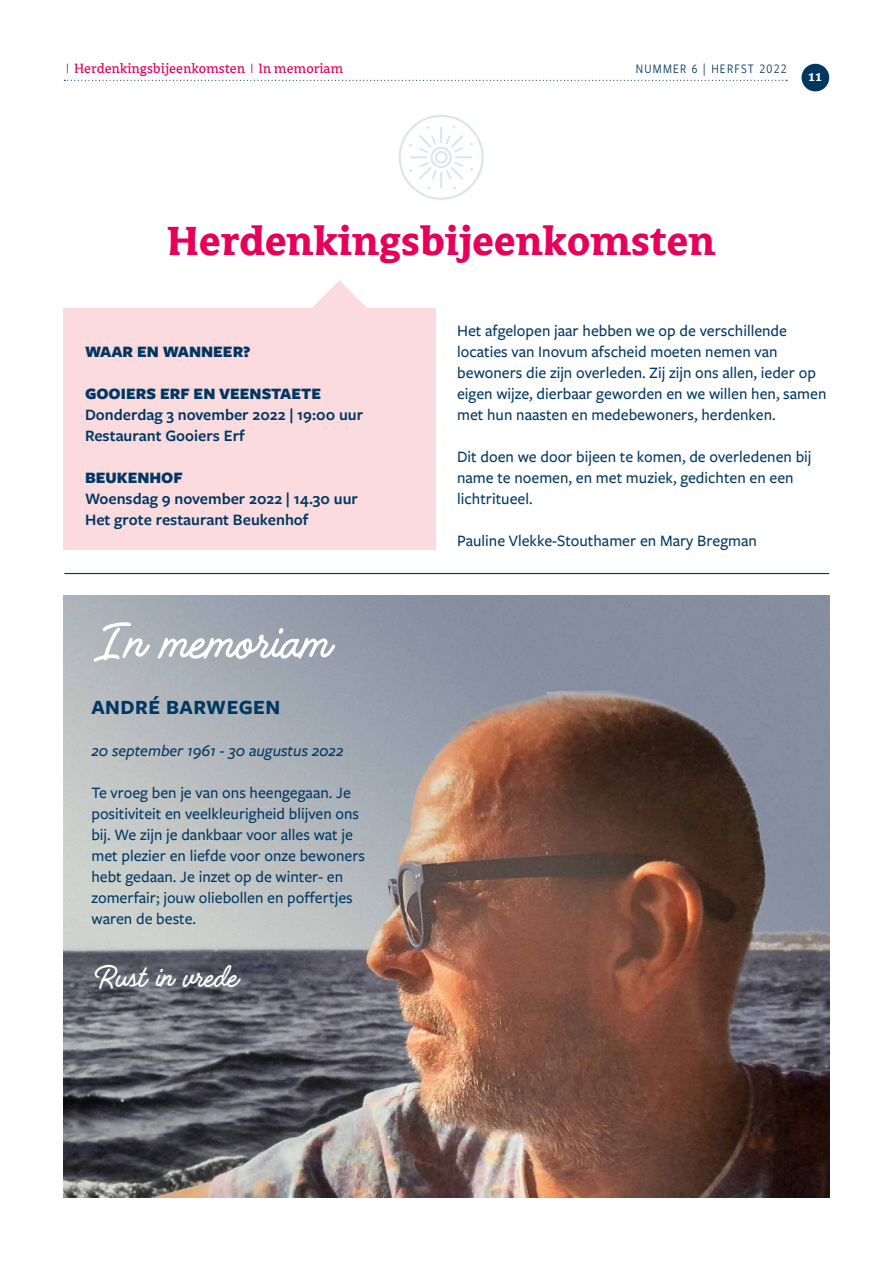
<style>
.page{position:relative;width:893px;height:1263px;background:#fff}
.page>*{position:absolute;margin:0;border:0;box-sizing:border-box;transform-origin:0 0}
.t1{font:60px "Handelson Three";color:#fff}
.t2{font:700 45px "Avance Pro";letter-spacing:.005em;color:#e60059}
.t3{font:36px "Handelson Three";color:#fff}
.t4{font:700 21px "Freight Sans Pro";letter-spacing:.025em;color:#003863}
.t5{font:500 16.5px/21px "Freight Sans Pro";color:#003863}
.t6{font:600 16.5px/21px "Freight Sans Pro";color:#003863}
.t7{font:900 16.5px "Freight Sans Pro";color:#003863}
.t8{font:italic 500 16.5px "Freight Sans Pro";color:#003863}
.t9{font:15px "Avance Pro";color:#e60059}
.t10{font:700 15px "Avance Pro";color:#fff}
.t11{font:13.5px "Freight Sans Cnd Pro";letter-spacing:.09em;color:#003863}
</style>
<div class="page">
<div style="left:801px;top:64px;width:28px;height:27px;background:#003863;border-radius:50%"></div>
<svg style="left:64px;top:80px;width:723px;height:1px"></svg>
<hr style="left:64px;top:573px;width:765px;height:1px;background:#003863">
<img style="left:64px;top:595px;width:765px;height:602px">
<div style="left:64px;top:308px;width:372px;height:242px;background:#fbdbde"></div>
<svg style="left:312px;top:280px;width:55px;height:28px"></svg>
<svg style="left:399px;top:115px;width:85px;height:85px"></svg>
<p class="t9" style="left:64px;top:61px;width:281px">| Herdenkingsbijeenkomsten | In memoriam</p>
<p class="t11" style="left:636px;top:60px;width:152px">NUMMER 6 | HERFST 2022</p>
<p class="t10" style="left:808px;top:68px;width:15px">11</p>
<h2 class="t2" style="left:167px;top:217px;width:550px">Herdenkingsbijeenkomsten</h2>
<p class="t7" style="left:85px;top:340px;width:167px">WAAR EN WANNEER?</p>
<p class="t7" style="left:85px;top:382px;width:238px">GOOIERS ERF EN VEENSTAETE</p>
<p class="t6" style="left:85px;top:403px;width:280px">Donderdag 3 november 2022 | 19:00 uur<br>Restaurant Gooiers Erf</p>
<p class="t7" style="left:85px;top:466px;width:99px">BEUKENHOF</p>
<p class="t6" style="left:85px;top:487px;width:274px">Woensdag 9 november 2022 | 14.30 uur<br>Het grote restaurant Beukenhof</p>
<h1 class="t1" style="left:89px;top:610px;width:241px">In memoriam</h1>
<p class="t4" style="left:91px;top:693px;width:190px">ANDRÉ BARWEGEN</p>
<p class="t8" style="left:91px;top:740px;width:254px">20 september 1961 - 30 augustus 2022</p>
<p class="t5" style="left:91px;top:781px;width:275px">Te vroeg ben je van ons heengegaan. Je positiviteit en veelkleurigheid blijven ons bij. We zijn je dankbaar voor alles wat je met plezier en liefde voor onze bewoners hebt gedaan. Je inzet op de winter- en zomerfair; jouw oliebollen en poffertjes waren de beste.</p>
<h3 class="t3" style="left:91px;top:958px;width:147px">Rust in vrede</h3>
<p class="t5" style="left:457px;top:320px;width:371px">Het afgelopen jaar hebben we op de verschillende locaties van Inovum afscheid moeten nemen van bewoners die zijn overleden. Zij zijn ons allen, ieder op eigen wijze, dierbaar geworden en we willen hen, samen met hun naasten en medebewoners, herdenken.</p>
<p class="t5" style="left:457px;top:446px;width:356px">Dit doen we door bijeen te komen, de overledenen bij name te noemen, en met muziek, gedichten en een lichtritueel.</p>
<p class="t5" style="left:457px;top:530px;width:301px">Pauline Vlekke-Stouthamer en Mary Bregman</p>
</div>
